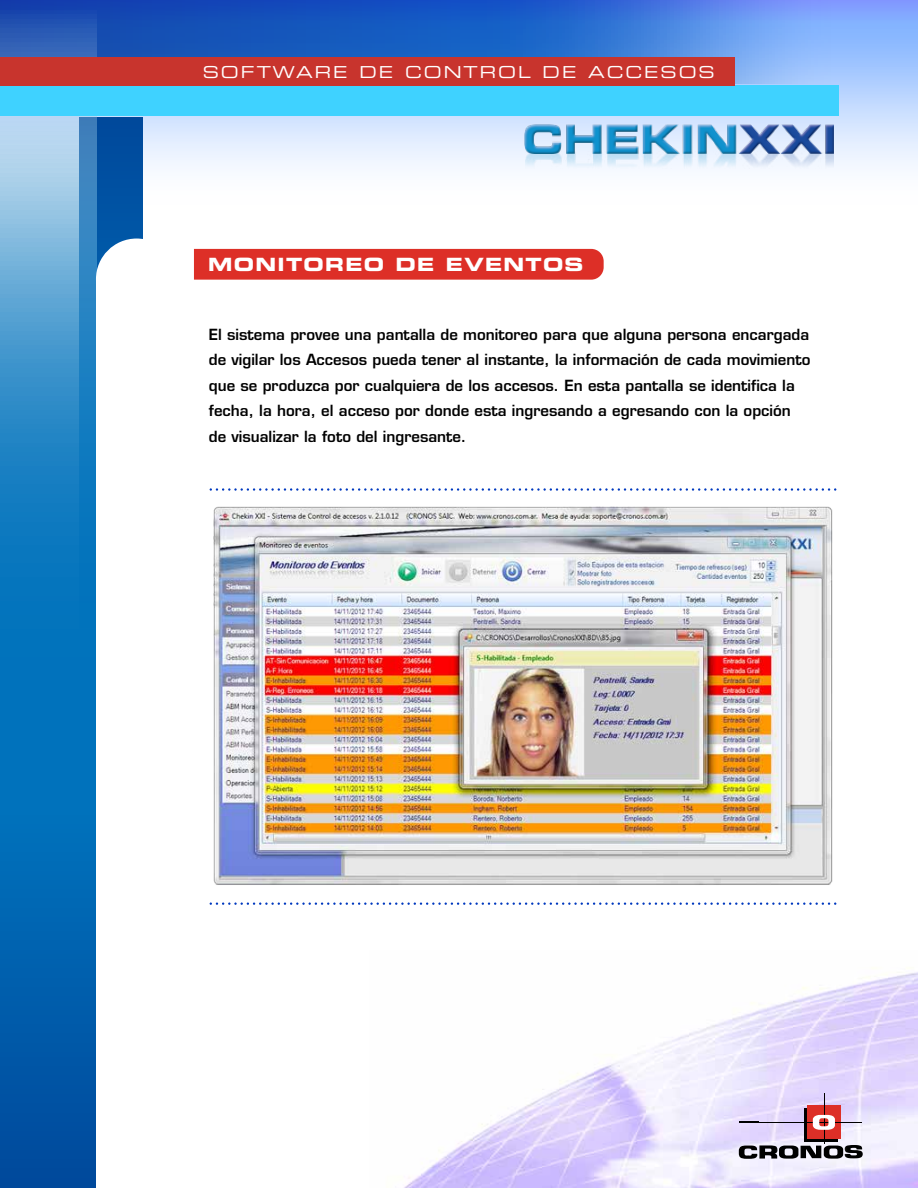
<style>
.page{position:relative;width:918px;height:1188px;background:#fff}
.page>*{position:absolute;margin:0;border:0;box-sizing:border-box;transform-origin:0 0}
.t1{font:18.3px "Eurostile Bold Extended Two";letter-spacing:.07em;color:#fff}
.t2{font:16.5px "Eurostile Extended Two";letter-spacing:.12em;color:#fff}
.t3{font:600 15px/25.5px "Eurostile";color:#000}
</style>
<div class="page">
<svg style="left:210px;top:488px;width:626px;height:3px"></svg>
<svg style="left:210px;top:902px;width:626px;height:3px"></svg>
<div style="left:194px;top:249px;width:410px;height:31px;background:#dd2f27"></div>
<div style="left:0;top:0;width:917px;height:205px;background:linear-gradient(to bottom,#73a4ff,#fff)"></div>
<svg style="left:97px;top:0;width:740px;height:84px;background:#3570cf"></svg>
<div style="left:79px;top:117px;width:64px;height:1071px;background:#0050a1"></div>
<svg style="left:0;top:0;width:97px;height:1188px;background:#2079bd"></svg>
<div style="left:0;top:85px;width:838px;height:31px;background:#3fd2ff"></div>
<div style="left:0;top:57px;width:735px;height:28px;background:#c8342d"></div>
<img style="left:524px;top:123px;width:310px;height:47px">
<img style="left:213px;top:506px;width:620px;height:379px">
<div style="left:96px;top:277px;width:59px;height:911px;background:#fff"></div>
<div style="left:96px;top:239px;width:81px;height:81px;background:#fff;border-radius:50%"></div>
<img style="left:404px;top:972px;width:514px;height:216px">
<div style="left:804px;top:1108px;width:34px;height:34px;background:#000"></div>
<div style="left:807px;top:1106px;width:34px;height:33px;background:#dd2f27"></div>
<svg style="left:739px;top:1121px;width:19px;height:1px"></svg>
<hr style="left:739px;top:1122px;width:123px;height:1px;background:#000">
<hr style="left:824px;top:1093px;width:1px;height:50px;background:#000">
<svg style="left:813px;top:1115px;width:22px;height:15px"></svg>
<img style="left:804px;top:1142px;width:15px;height:21px">
<img style="left:840px;top:1140px;width:27px;height:23px">
<img style="left:762px;top:1142px;width:13px;height:21px">
<img style="left:734px;top:1142px;width:28px;height:21px">
<img style="left:775px;top:1142px;width:29px;height:21px">
<img style="left:819px;top:1142px;width:28px;height:21px">
<svg style="left:739px;top:1145px;width:124px;height:14px"></svg>
<p class="t2" style="left:203px;top:61px;width:514px">SOFTWARE DE CONTROL DE ACCESOS</p>
<p class="t1" style="left:208px;top:252px;width:377px">MONITOREO DE EVENTOS</p>
<p class="t3" style="left:209px;top:321px;width:603px">El sistema provee una pantalla de monitoreo para que alguna persona encargada de vigilar los Accesos pueda tener al instante, la información de cada movimiento que se produzca por cualquiera de los accesos. En esta pantalla se identifica la fecha, la hora, el acceso por donde esta ingresando a egresando con la opción de visualizar la foto del ingresante.</p>
</div>
